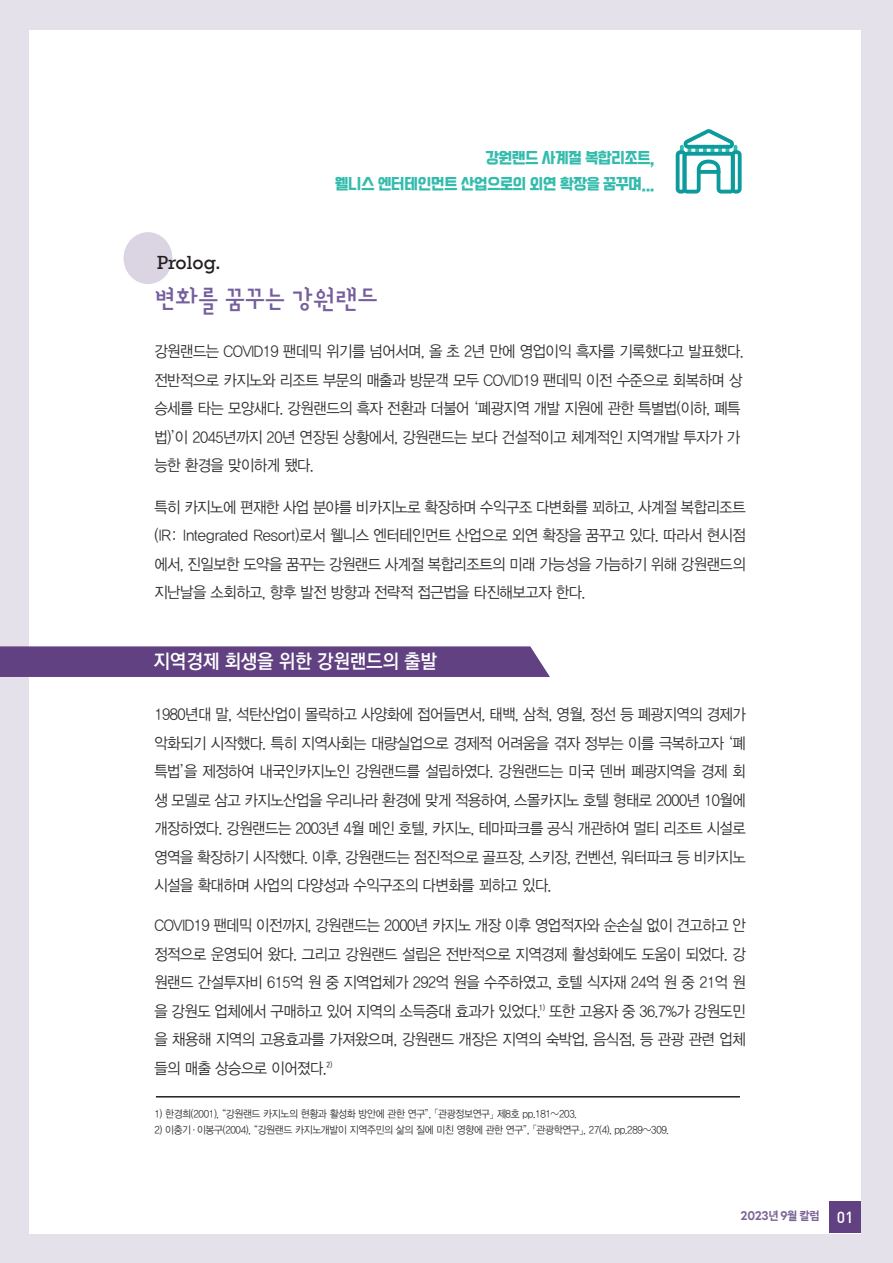
<style>
.page{position:relative;width:893px;height:1263px;background:#e4e1eb}
.page>*{position:absolute;margin:0;border:0;box-sizing:border-box;transform-origin:0 0}
.t1{font:700 25.5px "designhouse";color:#755e9d;scale:.95 1}
.t2{font:19.5px "YGO540";letter-spacing:-.015em;color:#fff;scale:.95 1}
.t3{font:19.5px "Rockwell";color:#231f20}
.t4{font:15.75px/28.5px "YDIYGO320";letter-spacing:-.03em;color:#323031;text-align:justify;scale:.92 1}
.t5{font:15.75px/25.5px "Cafe 24 Ohsquare";letter-spacing:-.03em;color:#33bcad;text-align:right}
.t6{font:700 12px "LINE Seed Sans KR";letter-spacing:-.03em;color:#7c6497}
.t7{font:10.5px "YDIYGO320";letter-spacing:-.03em;color:#323031;scale:.92 1}
.t8{font:7.5px "Rix M Go SB";color:#323031;scale:.92 1}
.s1{font-family:"Rix Go L"}
.s2{font-family:"Rix M Go L"}
.s3{font-family:"Dinmed";font-weight:400;font-size:15.75px;color:#fff}
</style>
<div class="page">
<div style="left:30px;top:30px;width:831px;height:1203px;background:#fff"></div>
<div style="left:829px;top:1201px;width:32px;height:32px;background:#614181"></div>
<hr style="left:156px;top:1096px;width:584px;height:1px;background:#231f20">
<div style="left:124px;top:232px;width:48px;height:52px;background:#dad4e3;border-radius:50%"></div>
<svg style="left:676px;top:129px;width:66px;height:65px"></svg>
<div style="left:0;top:646px;width:550px;height:31px;background:#614181"></div>
<p class="t3" style="left:157px;top:251px;width:65px">Prolog.</p>
<p class="t5" style="left:335px;top:146px;width:321px">강원랜드 사계절 복합리조트,<br>웰니스 엔터테인먼트 산업으로의 외연 확장을 꿈꾸며...</p>
<h1 class="t1" style="left:154px;top:285px;width:236px">변화를 꿈꾸는 강원랜드</h1>
<p class="t4" style="left:154px;top:337px;width:642px;text-align:left">강원랜드는 COVID19 팬데믹 위기를 넘어서며, 올 초 2년 만에 영업이익 흑자를 기록했다고 발표했다. 전반적으로 카지노와 리조트 부문의 매출과 방문객 모두 COVID19 팬데믹 이전 수준으로 회복하며 상 승세를 타는 모양새다. 강원랜드의 흑자 전환과 더불어 <span class="s1">‘</span>폐광지역 개발 지원에 관한 특별법(이하, 폐특 법)<span class="s2">’</span>이 2045년까지 20년 연장된 상황에서, 강원랜드는 보다 건설적이고 체계적인 지역개발 투자가 가 능한 환경을 맞이하게 됐다.</p>
<p class="t4" style="left:154px;top:493px;width:644px">특히 카지노에 편재한 사업 분야를 비카지노로 확장하며 수익구조 다변화를 꾀하고, 사계절 복합리조트 (IR: Integrated Resort)로서 웰니스 엔터테인먼트 산업으로 외연 확장을 꿈꾸고 있다. 따라서 현시점 에서, 진일보한 도약을 꿈꾸는 강원랜드 사계절 복합리조트의 미래 가능성을 가늠하기 위해 강원랜드의 지난날을 소회하고, 향후 발전 방향과 전략적 접근법을 타진해보고자 한다.</p>
<p class="t2" style="left:154px;top:652px;width:300px">지역경제 회생을 위한 강원랜드의 출발</p>
<p class="t4" style="left:154px;top:700px;width:644px">1980년대 말, 석탄산업이 몰락하고 사양화에 접어들면서, 태백, 삼척, 영월, 정선 등 폐광지역의 경제가 악화되기 시작했다. 특히 지역사회는 대량실업으로 경제적 어려움을 겪자 정부는 이를 극복하고자 <span class="s2">‘</span>폐 특법<span class="s2">’</span>을 제정하여 내국인카지노인 강원랜드를 설립하였다. 강원랜드는 미국 덴버 폐광지역을 경제 회 생 모델로 삼고 카지노산업을 우리나라 환경에 맞게 적용하여, 스몰카지노 호텔 형태로 2000년 10월에 개장하였다. 강원랜드는 2003년 4월 메인 호텔, 카지노, 테마파크를 공식 개관하여 멀티 리조트 시설로 영역을 확장하기 시작했다. 이후, 강원랜드는 점진적으로 골프장, 스키장, 컨벤션, 워터파크 등 비카지노 시설을 확대하며 사업의 다양성과 수익구조의 다변화를 꾀하고 있다.</p>
<p class="t4" style="left:154px;top:912px;width:644px">COVID19 팬데믹 이전까지, 강원랜드는 2000년 카지노 개장 이후 영업적자와 순손실 없이 견고하고 안 정적으로 운영되어 왔다. 그리고 강원랜드 설립은 전반적으로 지역경제 활성화에도 도움이 되었다. 강 원랜드 간설투자비 615억 원 중 지역업체가 292억 원을 수주하였고, 호텔 식자재 24억 원 중 21억 원 을 강원도 업체에서 구매하고 있어 지역의 소득증대 효과가 있었다. 또한 고용자 중 36.7%가 강원도민 을 채용해 지역의 고용효과를 가져왔으며, 강원랜드 개장은 지역의 숙박업, 음식점, 등 관광 관련 업체 들의 매출 상승으로 이어졌다.</p>
<p class="t8" style="left:539px;top:1002px;width:8px">1)</p>
<p class="t8" style="left:326px;top:1060px;width:8px">2)</p>
<p class="t7" style="left:154px;top:1108px;width:461px">1) 한경희(2001), <span class="s1">“</span>강원랜드 카지노의 현황과 활성화 방안에 관한 연구<span class="s1">”</span>, <span class="s1">「</span>관광정보연구<span class="s1">」</span> 제8호 pp.181~203.</p>
<p class="t7" style="left:154px;top:1124px;width:561px">2) 이충기·이봉구(2004), <span class="s1">“</span>강원랜드 카지노개발이 지역주민의 삶의 질에 미친 영향에 관한 연구<span class="s1">”</span>, <span class="s1">「</span>관광학연구<span class="s1">」</span>, 27(4), pp.289~309.</p>
<p class="t6" style="left:740px;top:1210px;width:115px">2023년 9월 칼럼 <span class="s3">01</span></p>
</div>
